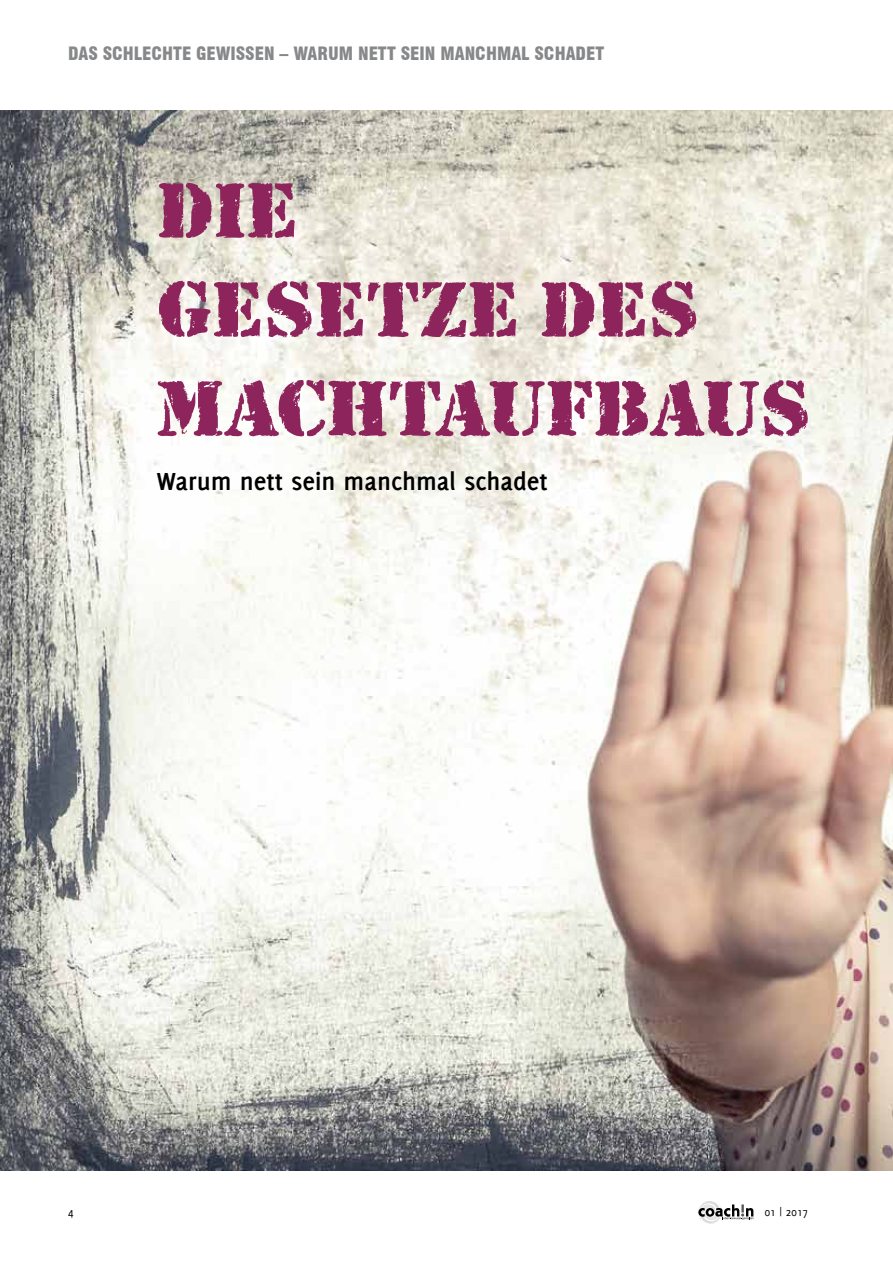
<style>
.page{position:relative;width:893px;height:1263px;background:#fff}
.page>*{position:absolute;margin:0;border:0;box-sizing:border-box;transform-origin:0 0}
.t1{font:82.5px/99px "Rubber Stamp Let Plain";color:#8e245c}
.t2{font:700 27px "Delicious";color:#000}
.t3{font:900 condensed 18px "Swiss 721 BT";color:#87888a}
.t4{font:12px "Delicious";letter-spacing:.01em;color:#000}
</style>
<div class="page">
<svg style="left:698px;top:1201px;width:55px;height:23px"></svg>
<img style="left:0;top:111px;width:893px;height:1060px">
<p class="t3" style="left:68px;top:43px;width:538px">DAS SCHLECHTE GEWISSEN – WARUM NETT SEIN MANCHMAL SCHADET</p>
<h1 class="t1" style="left:157px;top:162px;width:655px">DIE<br>GESETZE DES<br>MACHTAUFBAUS</h1>
<h2 class="t2" style="left:157px;top:465px;width:392px">Warum nett sein manchmal schadet</h2>
<p class="t4" style="left:68px;top:1205px;width:7px">4</p>
<p class="t4" style="left:765px;top:1205px;width:45px">01 | 2017</p>
</div>
